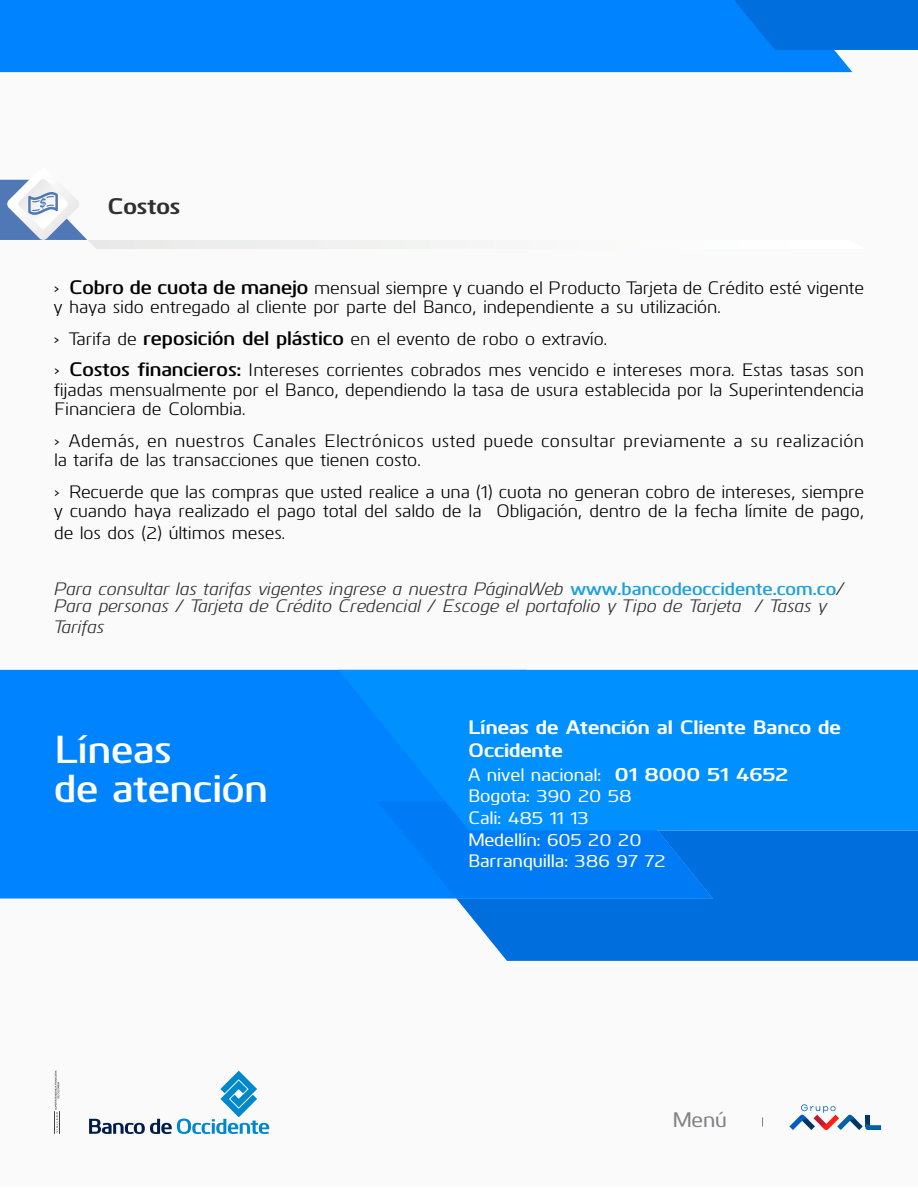
<style>
.page{position:relative;width:918px;height:1188px;background:#fff}
.page>*{position:absolute;margin:0;border:0;box-sizing:border-box;transform-origin:0 0}
.t1{font:600 39px/39px "Kuro";color:#fff}
.t2{font:700 22.5px "Kuro";color:#2f2f2f}
.t3{font:500 21px "Kuro";color:#828186}
.t4{font:700 19.5px/23.4px "Kuro";color:#fff}
.t5{font:18px/19.5px "Kuro";color:#000}
.t6{font:italic 18px/16.5px "Kuro";color:#2f2f2f}
.t7{font:18px/19.5px "Kuro";letter-spacing:.025em;color:#000}
.t8{font:500 18px/21.6px "Kuro";color:#fff}
.s1{font-weight:600;font-size:19.5px}
.s2{font-weight:600;font-style:normal;color:#1ea2da}
.s3{font-weight:700;font-size:19.5px}
</style>
<div class="page">
<div style="left:0;top:1px;width:918px;height:1186px;background:#fafafa"></div>
<svg style="left:89px;top:1071px;width:180px;height:63px"></svg>
<svg style="left:54px;top:1070px;width:6px;height:64px"></svg>
<svg style="left:789px;top:1104px;width:92px;height:26px"></svg>
<div style="left:0;top:0;width:852px;height:72px;background:#0083ff"></div>
<svg style="left:734px;top:0;width:184px;height:50px;background:#0070e0"></svg>
<div style="left:0;top:670px;width:377px;height:229px;background:#0083ff"></div>
<svg style="left:338px;top:670px;width:580px;height:161px;background:#008efe"></svg>
<div style="left:456px;top:831px;width:462px;height:130px;background:#006edd"></div>
<svg style="left:377px;top:801px;width:336px;height:98px;background:#0080f7"></svg>
<svg style="left:0;top:179px;width:323px;height:70px"></svg>
<p class="t2" style="left:108px;top:190px;width:74px">Costos</p>
<p class="t5" style="left:54px;top:277px;width:812px">› <span class="s1">Cobro de cuota de manejo</span> mensual siempre y cuando el Producto Tarjeta de Crédito esté vigente y haya sido entregado al cliente por parte del Banco, independiente a su utilización.</p>
<p class="t5" style="left:54px;top:322px;width:812px;line-height:31.5px">› Tarifa de <span class="s1">reposición del plástico</span> en el evento de robo o extravío.<br>› <span class="s1">Costos financieros:</span> Intereses corrientes cobrados mes vencido e intereses mora. Estas tasas son</p>
<p class="t5" style="left:54px;top:379px;width:812px">fijadas mensualmente por el Banco, dependiendo la tasa de usura establecida por la Superintendencia<br>Financiera de Colombia.</p>
<p class="t7" style="left:54px;top:430px;width:811px">› Además, en nuestros Canales Electrónicos usted puede consultar previamente a su realización la tarifa de las transacciones que tienen costo.</p>
<p class="t5" style="left:54px;top:481px;width:811px">› Recuerde que las compras que usted realice a una (1) cuota no generan cobro de intereses, siempre y cuando haya realizado el pago total del saldo de la Obligación, dentro de la fecha límite de pago,</p>
<p class="t5" style="left:54px;top:522px;width:233px">de los dos (2) últimos meses.</p>
<p class="t6" style="left:54px;top:579px;width:792px">Para consultar las tarifas vigentes ingrese a nuestra PáginaWeb <span class="s2">www.bancodeoccidente.com.co</span>/<br>Para personas / Tarjeta de Crédito Credencial / Escoge el portafolio y Tipo de Tarjeta / Tasas y</p>
<p class="t6" style="left:54px;top:617px;width:52px">Tarifas</p>
<h1 class="t1" style="left:54px;top:727px;width:215px">Líneas<br>de atención</h1>
<p class="t4" style="left:468px;top:714px;width:374px">Líneas de Atención al Cliente Banco de<br>Occidente</p>
<p class="t8" style="left:468px;top:763px;width:322px">A nivel nacional: <span class="s3">01 8000 51 4652<br></span>Bogota: 390 20 58<br>Cali: 485 11 13<br>Medellín: 605 20 20<br>Barranquilla: 386 97 72</p>
<p class="t3" style="left:672px;top:1105px;width:56px">Menú</p>
</div>
